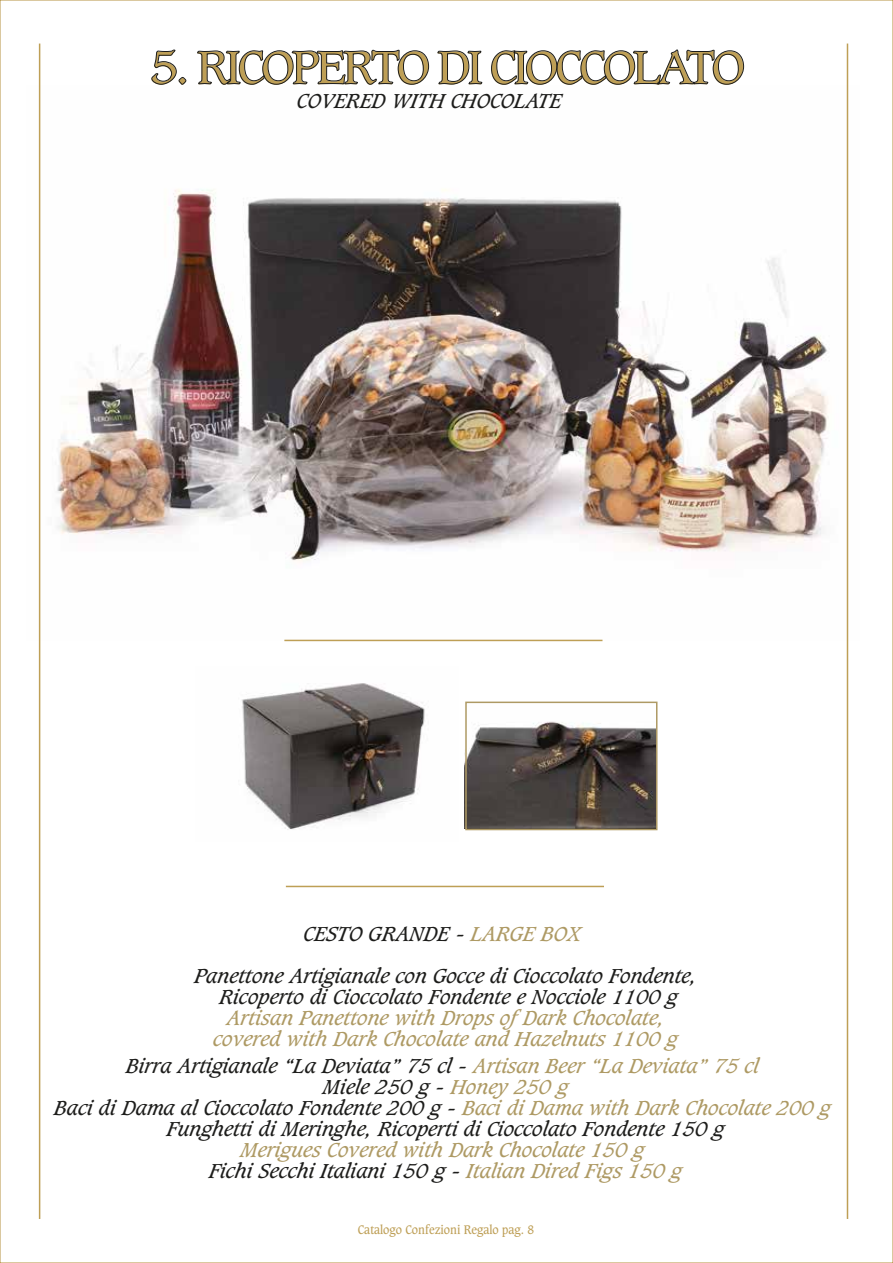
<style>
.page{position:relative;width:893px;height:1263px;background:#fff}
.page>*{position:absolute;margin:0;border:0;box-sizing:border-box;transform-origin:0 0}
.t1{font:45px "Caxton Std";letter-spacing:-.075em;color:#be9f56;scale:1.06 1}
.t2{font:italic 19.5px/21px "Caxton Std";color:#1d1d1b;text-align:center}
.t3{font:italic 19.5px/21px "Caxton Std";color:#ae9a64;text-align:center}
.t4{font:12px "Caxton Std";color:#be9f56;scale:.94 1}
.s1{color:#ae9a64}
.s2{color:#1d1d1b}
</style>
<div class="page">
<img style="left:241px;top:683px;width:184px;height:147px">
<img style="left:38px;top:85px;width:811px;height:556px">
<hr style="left:847px;top:44px;width:1px;height:1175px;background:#be9f56">
<hr style="left:39px;top:44px;width:1px;height:1175px;background:#be9f56">
<svg style="left:151px;top:49px;width:35px;height:36px"></svg>
<svg style="left:197px;top:50px;width:232px;height:35px"></svg>
<svg style="left:438px;top:51px;width:44px;height:33px"></svg>
<svg style="left:491px;top:50px;width:253px;height:36px"></svg>
<hr style="left:286px;top:886px;width:318px;height:1px;background:#be9f56">
<hr style="left:284px;top:640px;width:318px;height:1px;background:#be9f56">
<img style="left:468px;top:721px;width:186px;height:106px">
<div style="left:465px;top:702px;width:192px;height:128px;border:2px solid #ae9a64"></div>
<h1 class="t1" style="left:151px;top:40px;width:562px">5. RICOPERTO DI CIOCCOLATO</h1>
<p class="t2" style="left:297px;top:91px;width:266px">COVERED WITH CHOCOLATE</p>
<p class="t2" style="left:194px;top:913px;width:504px;line-height:42px">CESTO GRANDE - <span class="s1">LARGE BOX<br></span>Panettone Artigianale con Gocce di Cioccolato Fondente,</p>
<p class="t2" style="left:219px;top:987px;width:460px">Ricoperto di Cioccolato Fondente e Nocciole 1100 g</p>
<p class="t3" style="left:213px;top:1008px;width:466px">Artisan Panettone with Drops ofDark Chocolate, covered with Dark Chocolate and Hazelnuts 1100 g</p>
<p class="t2" style="left:54px;top:1056px;width:778px">Birra Artigianale “La Deviata” 75 cl - <span class="s1">Artisan Beer “La Deviata” 75 cl<br></span>Miele 250 g - <span class="s1">Honey 250 g<br></span>Baci di Dama al Cioccolato Fondente 200 g - <span class="s1">Baci di Dama with Dark Chocolate 200 g </span>Funghetti di Meringhe, Ricoperti di Cioccolato Fondente 150 g</p>
<p class="t3" style="left:209px;top:1140px;width:475px">Merigues Covered with Dark Chocolate 150 g<br><span class="s2">Fichi Secchi Italiani 150 g -</span> Italian Dired Figs 150 g</p>
<p class="t4" style="left:358px;top:1222px;width:189px">Catalogo Confezioni Regalo pag. 8</p>
</div>
